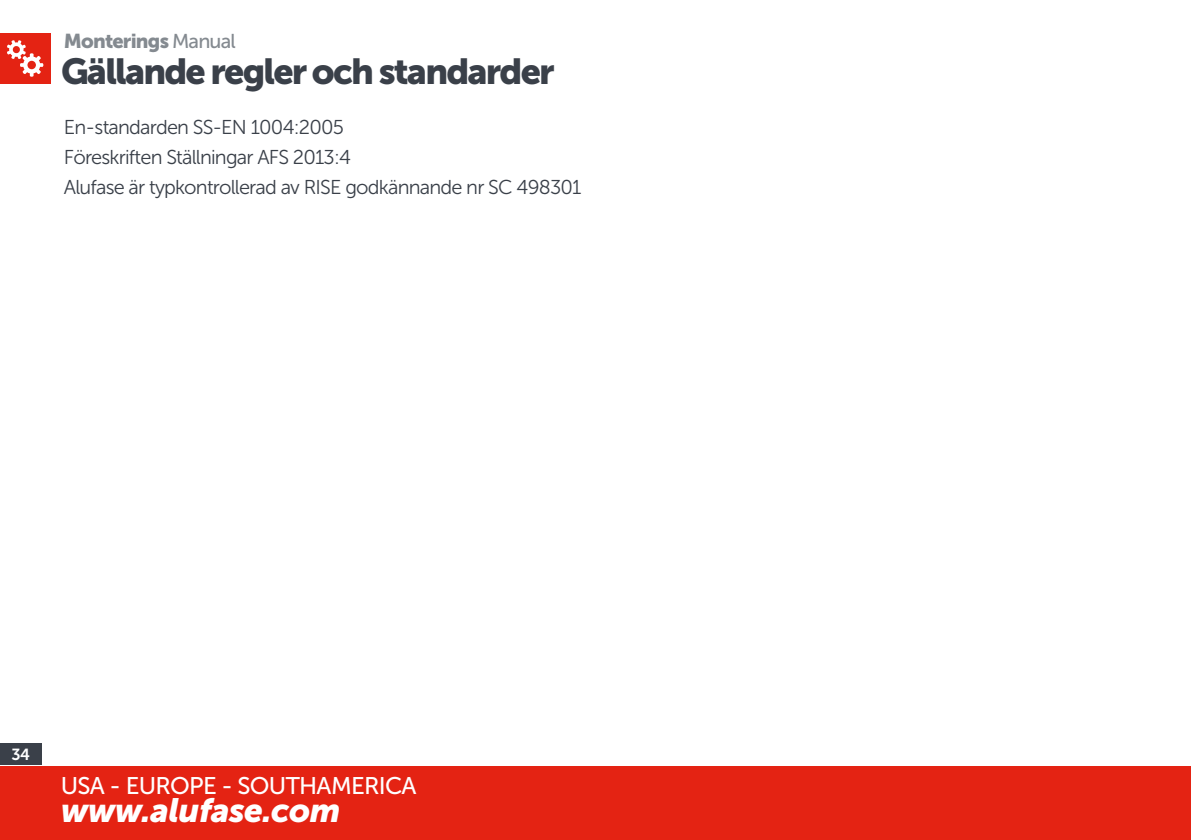
<style>
.page{position:relative;width:1191px;height:840px;background:#fff}
.page>*{position:absolute;margin:0;border:0;box-sizing:border-box;transform-origin:0 0}
.t1{font:36px "Museo Sans 900";letter-spacing:-.05em;color:#3a4049}
.t2{font:italic 33.6px "Museo Sans 900";letter-spacing:-.02em;color:#fff}
.t3{font:24px "Museo Sans 500";letter-spacing:-.03em;color:#fff}
.t4{font:20px/30px "Museo Sans 300";letter-spacing:-.04em;color:#3a4049}
.t5{font:20px "Museo Sans 900";letter-spacing:-.04em;color:#848a90}
.t6{font:16px "Museo Sans 700";color:#fff}
.s1{font-family:"Museo Sans 500"}
</style>
<div class="page">
<div style="left:0;top:743px;width:41px;height:21px;background:#3a4049"></div>
<div style="left:0;top:765px;width:1191px;height:74px;background:#e42313"></div>
<div style="left:0;top:33px;width:50px;height:51px;background:#e42313"></div>
<svg style="left:7px;top:40px;width:36px;height:37px"></svg>
<p class="t5" style="left:64px;top:30px;width:173px">Monterings <span class="s1">Manual</span></p>
<h1 class="t1" style="left:61px;top:51px;width:495px">Gällande regler och standarder</h1>
<p class="t4" style="left:64px;top:112px;width:519px">En-standarden SS-EN 1004:2005<br>Föreskriften Ställningar AFS 2013:4<br>Alufase är typkontrollerad av RISE godkännande nr SC 498301</p>
<p class="t6" style="left:11px;top:745px;width:20px">34</p>
<p class="t3" style="left:61px;top:771px;width:357px">USA - EUROPE - SOUTHAMERICA</p>
<h2 class="t2" style="left:61px;top:791px;width:281px">www.alufase.com</h2>
</div>
